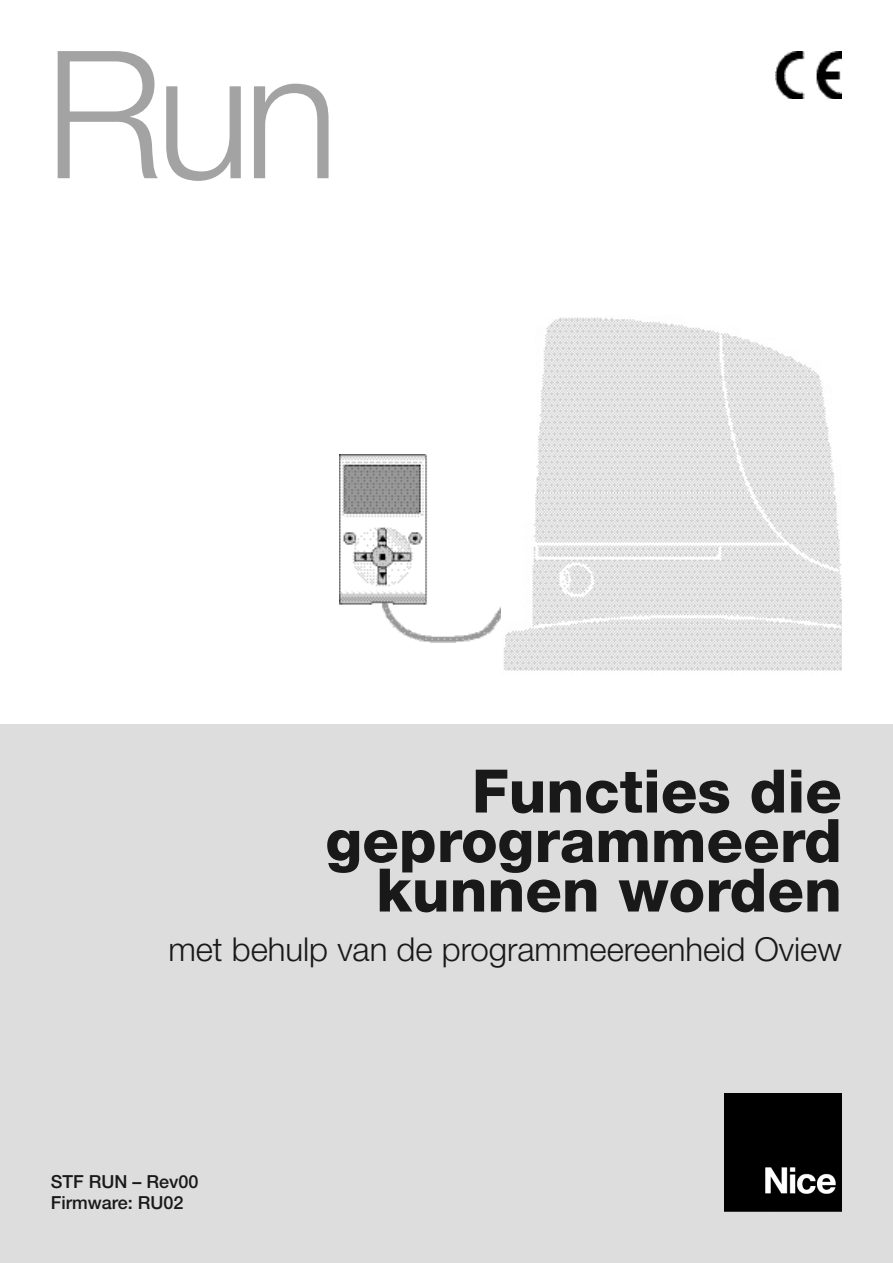
<style>
.page{position:relative;width:893px;height:1263px;background:#fff}
.page>*{position:absolute;margin:0;border:0;box-sizing:border-box;transform-origin:0 0}
.t1{font:300 178.05px "Helvetica Neue";color:#a3a3a3}
.t2{font:800 60px/49.5px "Helvetica Neue";color:#191919;text-align:right}
.t3{font:300 33px "Helvetica Neue";color:#191919}
.t4{font:500 18px/21.6px "Helvetica Neue";color:#191919}
</style>
<div class="page">
<div style="left:0;top:724px;width:892px;height:539px;background:#ddd"></div>
<img style="left:724px;top:1093px;width:118px;height:119px">
<img style="left:776px;top:51px;width:66px;height:47px">
<img style="left:339px;top:454px;width:162px;height:188px">
<img style="left:503px;top:317px;width:339px;height:354px">
<h1 class="t1" style="left:45px;top:51px;width:296px">Run</h1>
<p class="t2" style="left:326px;top:772px;width:518px">Functies die geprogrammeerd kunnen worden</p>
<p class="t3" style="left:168px;top:937px;width:675px">met behulp van de programmeereenheid Oview</p>
<p class="t4" style="left:51px;top:1172px;width:149px">STF RUN – Rev00<br>Firmware: RU02</p>
</div>
